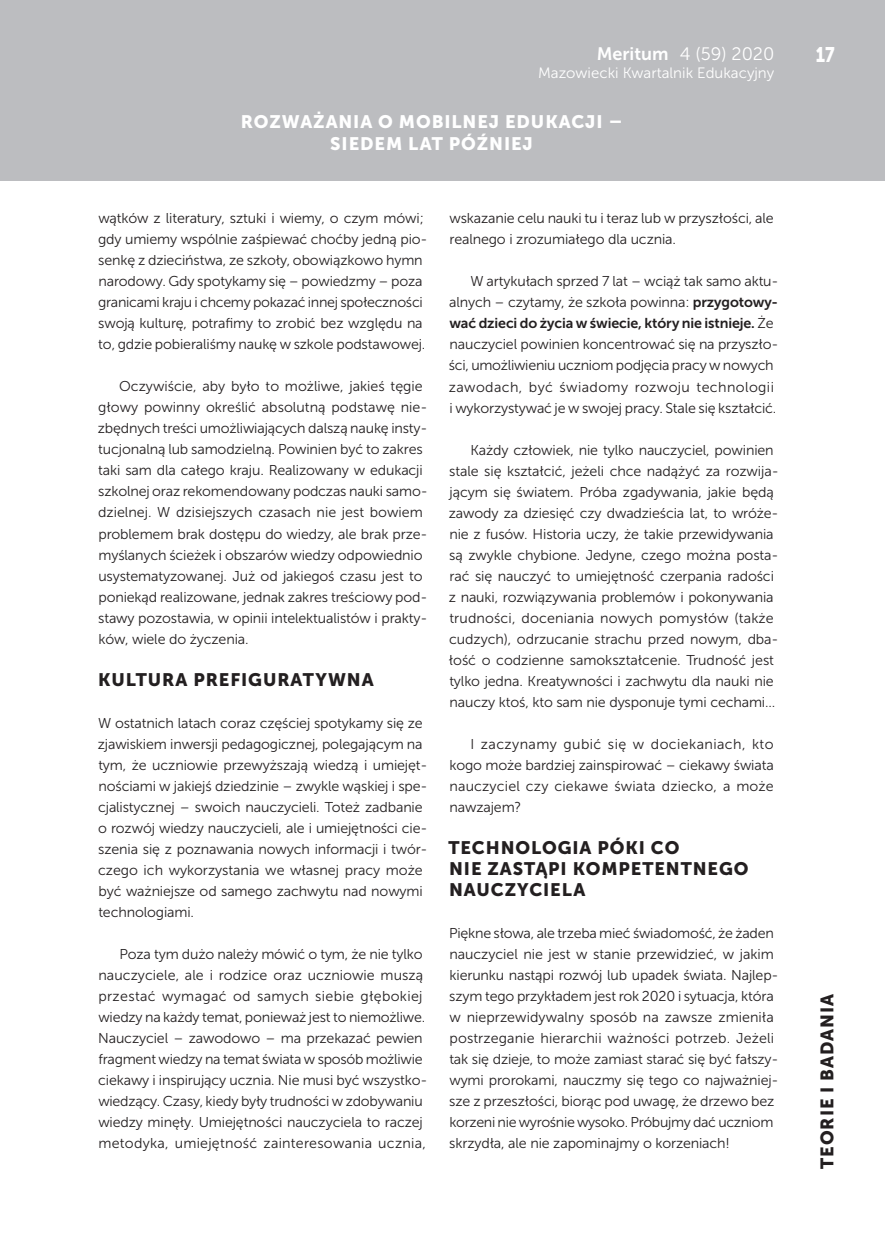
<style>
.page{position:relative;width:885px;height:1259px;background:#fff}
.page>*{position:absolute;margin:0;border:0;box-sizing:border-box;transform-origin:0 0}
.t1{font:21px "Museo Sans 900";color:#fff;scale:.8 1}
.t2{font:18px/21px "Museo Sans 900";letter-spacing:.05em;color:#231f20}
.t3{font:18px/21.6px "Museo Sans 900";letter-spacing:.05em;color:#fff;text-align:center}
.t4{font:18px "Museo Sans 300";color:#fff}
.t5{font:15px "Museo Sans 300";color:#fff}
.t6{font:14.25px/21px "Museo Sans 300";letter-spacing:-.01em;color:#231f20}
.t7{font:14.25px "Museo Sans 700";letter-spacing:-.01em;color:#231f20}
.s1{font-family:"Museo Sans 700"}
.s2{font-family:"Museo Sans 300"}
</style>
<div class="page">
<div style="left:0;top:0;width:884px;height:181px;background:#bcbdc0"></div>
<p class="t4" style="left:596px;top:44px;width:179px"><span class="s1">Meritum</span> 4 (59) 2020</p>
<p class="t5" style="left:538px;top:65px;width:238px">Mazowiecki Kwartalnik Edukacyjny</p>
<p class="t3" style="left:241px;top:111px;width:383px">ROZWAŻANIA O MOBILNEJ EDUKACJI –<br>SIEDEM LAT PÓŹNIEJ</p>
<p class="t6" style="left:98px;top:208px;width:331px">wątków z literatury, sztuki i wiemy, o czym mówi; gdy umiemy wspólnie zaśpiewać choćby jedną pio&shy;senkę z dzieciństwa, ze szkoły, obowiązkowo hymn narodowy. Gdy spotykamy się – powiedzmy – poza granicami kraju i chcemy pokazać innej społeczności swoją kulturę, potrafimy to zrobić bez względu na to, gdzie pobieraliśmy naukę w szkole podstawowej.</p>
<p class="t6" style="left:98px;top:376px;width:331px;text-indent:21px">Oczywiście, aby było to możliwe, jakieś tęgie głowy powinny określić absolutną podstawę nie&shy;zbędnych treści umożliwiających dalszą naukę insty&shy;tucjonalną lub samodzielną. Powinien być to zakres taki sam dla całego kraju. Realizowany w edukacji szkolnej oraz rekomendowany podczas nauki samo&shy;dzielnej. W dzisiejszych czasach nie jest bowiem problemem brak dostępu do wiedzy, ale brak prze&shy;myślanych ścieżek i obszarów wiedzy odpowiednio usystematyzowanej. Już od jakiegoś czasu jest to poniekąd realizowane, jednak zakres treściowy pod&shy;stawy pozostawia, w opinii intelektualistów i prakty&shy;ków, wiele do życzenia.</p>
<p class="t2" style="left:98px;top:668px;width:277px">KULTURA PREFIGURATYWNA</p>
<p class="t6" style="left:98px;top:712px;width:331px">W ostatnich latach coraz częściej spotykamy się ze zjawiskiem inwersji pedagogicznej, polegającym na tym, że uczniowie przewyższają wiedzą i umiejęt&shy;nościami w jakiejś dziedzinie – zwykle wąskiej i spe&shy;cjalistycznej – swoich nauczycieli. Toteż zadbanie o rozwój wiedzy nauczycieli, ale i umiejętności cie&shy;szenia się z poznawania nowych informacji i twór&shy;czego ich wykorzystania we własnej pracy może być ważniejsze od samego zachwytu nad nowymi technologiami.</p>
<p class="t6" style="left:98px;top:943px;width:331px;text-indent:21px">Poza tym dużo należy mówić o tym, że nie tylko nauczyciele, ale i rodzice oraz uczniowie muszą przestać wymagać od samych siebie głębokiej wiedzy na każdy temat, ponieważ jest to niemożliwe.<br>Nauczyciel – zawodowo – ma przekazać pewien fragment wiedzy na temat świata w sposób możliwie ciekawy i inspirujący ucznia. Nie musi być wszystko&shy;wiedzący. Czasy, kiedy były trudności w zdobywaniu wiedzy minęły. Umiejętności nauczyciela to raczej metodyka, umiejętność zainteresowania ucznia,</p>
<p class="t6" style="left:449px;top:208px;width:326px">wskazanie celu nauki tu i teraz lub w przyszłości, ale realnego i zrozumiałego dla ucznia.</p>
<p class="t6" style="left:449px;top:271px;width:331px;text-align:right">W artykułach sprzed 7 lat – wciąż tak samo aktu&shy;alnych – czytamy, że szkoła powinna: <span class="s1">przygotowy-</span></p>
<p class="t7" style="left:449px;top:316px;width:326px">wać dzieci do życia w świecie, który nie istnieje. <span class="s2">Że</span></p>
<p class="t6" style="left:449px;top:334px;width:331px">nauczyciel powinien koncentrować się na przyszło&shy;ści, umożliwieniu uczniom podjęcia pracy w nowych zawodach, być świadomy rozwoju technologii i wykorzystywać je w swojej pracy. Stale się kształcić.</p>
<p class="t6" style="left:448px;top:439px;width:331px;text-indent:22px">Każdy człowiek, nie tylko nauczyciel, powinien stale się kształcić, jeżeli chce nadążyć za rozwija&shy;jącym się światem. Próba zgadywania, jakie będą zawody za dziesięć czy dwadzieścia lat, to wróże&shy;nie z fusów. Historia uczy, że takie przewidywania są zwykle chybione. Jedyne, czego można posta&shy;rać się nauczyć to umiejętność czerpania radości z nauki, rozwiązywania problemów i pokonywania trudności, doceniania nowych pomysłów (także cudzych), odrzucanie strachu przed nowym, dba&shy;łość o codzienne samokształcenie. Trudność jest tylko jedna. Kreatywności i zachwytu dla nauki nie nauczy ktoś, kto sam nie dysponuje tymi cechami…</p>
<p class="t6" style="left:449px;top:733px;width:326px;text-align:justify;text-indent:21px">I zaczynamy gubić się w dociekaniach, kto kogo może bardziej zainspirować – ciekawy świata nauczyciel czy ciekawe świata dziecko, a może nawzajem?</p>
<p class="t2" style="left:448px;top:836px;width:301px">TECHNOLOGIA PÓKI CO<br>NIE ZASTĄPI KOMPETENTNEGO<br>NAUCZYCIELA</p>
<p class="t6" style="left:449px;top:922px;width:331px">Piękne słowa, ale trzeba mieć świadomość, że żaden nauczyciel nie jest w stanie przewidzieć, w jakim kierunku nastąpi rozwój lub upadek świata. Najlep&shy;szym tego przykładem jest rok 2020 i sytuacja, która w nieprzewidywalny sposób na zawsze zmieniła postrzeganie hierarchii ważności potrzeb. Jeżeli tak się dzieje, to może zamiast starać się być fałszy&shy;wymi prorokami, nauczmy się tego co najważniej&shy;sze z przeszłości, biorąc pod uwagę, że drzewo bez korzeni nie wyrośnie wysoko. Próbujmy dać uczniom skrzydła, ale nie zapominajmy o korzeniach!</p>
<h1 class="t1" style="left:815px;top:43px;width:25px">17</h1>
<p class="t2" style="left:816px;top:1168px;width:176px;rotate:-90deg">TEORIE I BADANIA</p>
</div>
